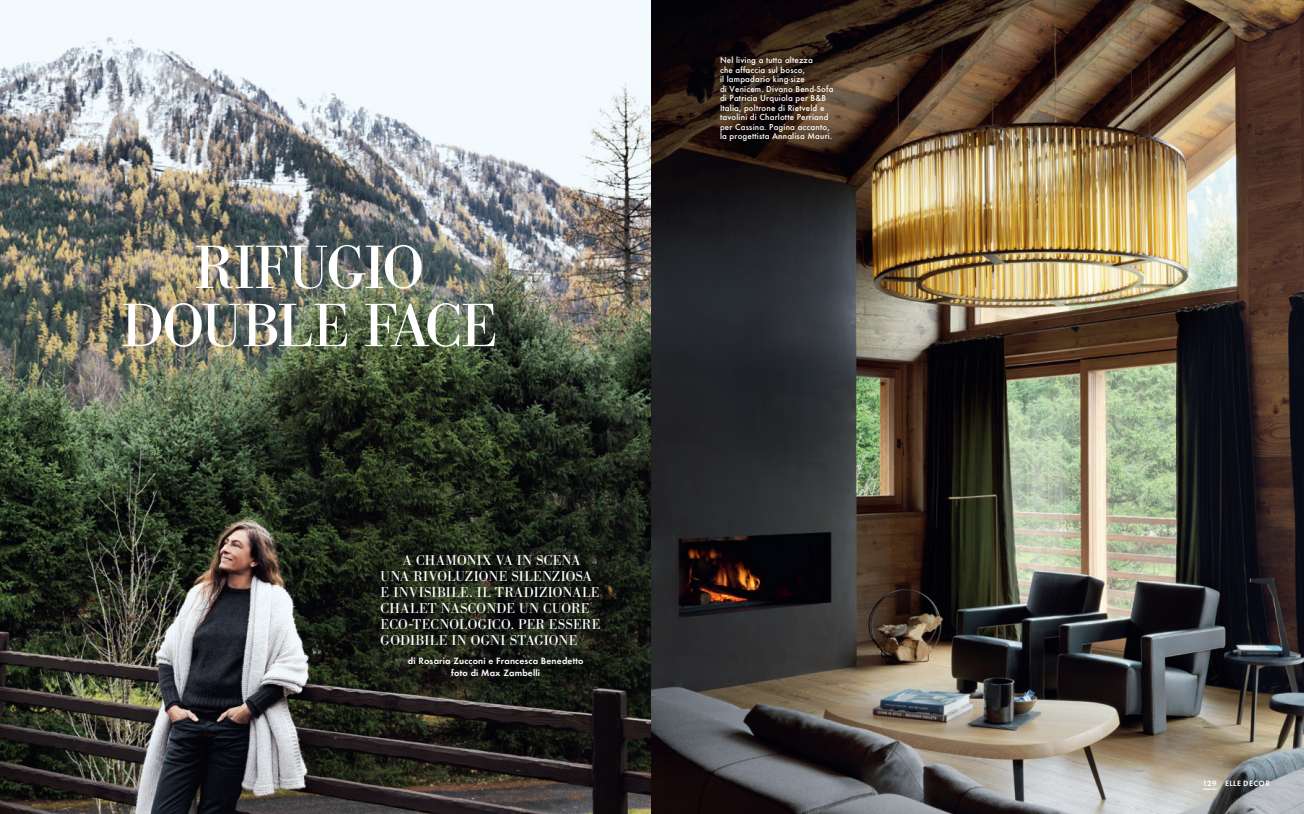
<style>
.page{position:relative;width:1304px;height:814px;background:#fff}
.page>*{position:absolute;margin:0;border:0;box-sizing:border-box;transform-origin:0 0}
.t1{font:60px/58.1px "Bodoni BE";letter-spacing:-.025em;color:#fff;text-align:center}
.t2{font:14px/16px "Bodoni BE Regular SC";letter-spacing:.03em;color:#fff}
.t3{font:600 9.5px/12px "Elle Gabor Std";letter-spacing:.02em;color:#fff;text-align:center}
.t4{font:500 9px/9.5px "Elle Gabor Std";letter-spacing:.02em;color:#fff}
.t5{font:600 8px "Elle Gabor Std";letter-spacing:.045em;color:#fff}
</style>
<div class="page">
<img style="left:0;top:0;width:1304px;height:814px">
<svg style="left:1203px;top:788px;width:14px;height:1px"></svg>
<h1 class="t1" style="left:121px;top:240px;width:377px">RIFUGIO<br>DOUBLE FACE</h1>
<h2 class="t2" style="left:381px;top:552px;width:221px;text-indent:23px">A CHAMONIX VA IN SCENA<br>UNA RIVOLUZIONE SILENZIOSA<br>E INVISIBILE. IL TRADIZIONALE<br>CHALET NASCONDE UN CUORE<br>ECO-TECNOLOGICO. PER ESSERE<br>GODIBILE IN OGNI STAGIONE</h2>
<p class="t3" style="left:408px;top:654px;width:177px">di Rosaria Zucconi e Francesca Benedetto foto di Max Zambelli</p>
<p class="t4" style="left:720px;top:56px;width:115px">Nel living a tutta altezza<br>che affaccia sul bosco,<br>il lampadario king-size<br>di Venicem. Divano Bend-Sofa di Patricia Urquiola per B&amp;B<br>Italia, poltrone di Rietveld e tavolini di Charlotte Perriand per Cassina. Pagina accanto, la progettista Annalisa Mauri.</p>
<p class="t5" style="left:1203px;top:778px;width:69px">129 ELLE DECOR</p>
</div>
